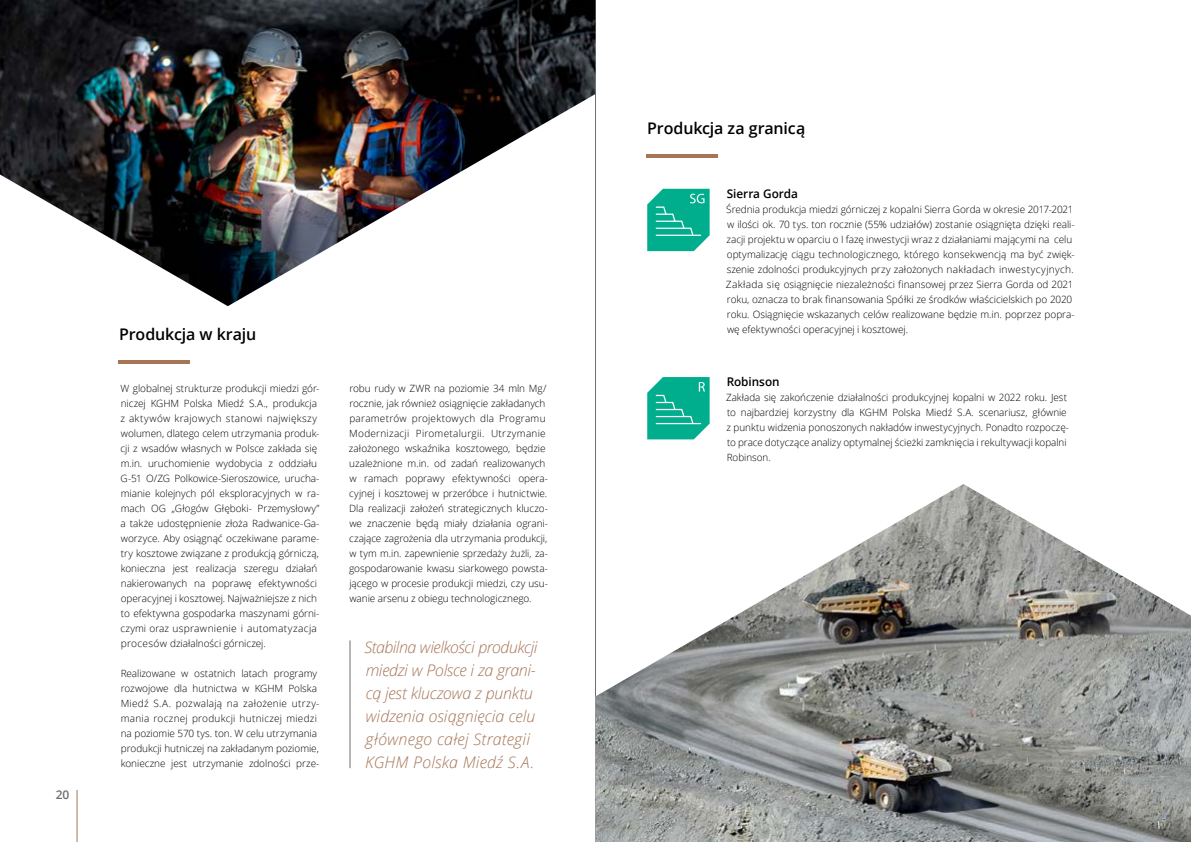
<style>
.page{position:relative;width:1191px;height:842px;background:#fff}
.page>*{position:absolute;margin:0;border:0;box-sizing:border-box;transform-origin:0 0}
.t1{font:italic 300 16px/23px "Open Sans";letter-spacing:-.01em;color:#a67556}
.t2{font:600 16px "Open Sans";letter-spacing:-.01em;color:#000}
.t3{font:600 12px "Open Sans";letter-spacing:-.005em;color:#000}
.t4{font:600 12px "Open Sans";color:#6d6e71}
.t5{font:300 10px/15px "Open Sans";letter-spacing:-.005em;color:#000}
</style>
<div class="page">
<hr style="left:77px;top:790px;width:1px;height:52px;background:#a67556">
<hr style="left:595px;top:0;width:1px;height:842px;background:#6d6e71">
<hr style="left:118px;top:360px;width:72px;height:3px;background:#a67556">
<hr style="left:349px;top:640px;width:1px;height:128px;background:#6d6e71">
<img style="left:0;top:0;width:595px;height:306px">
<hr style="left:646px;top:154px;width:72px;height:4px;background:#a67556">
<svg style="left:647px;top:189px;width:62px;height:62px;background:#20b89c"></svg>
<img style="left:595px;top:484px;width:596px;height:358px">
<svg style="left:647px;top:377px;width:62px;height:62px;background:#1fb89b"></svg>
<p class="t4" style="left:56px;top:786px;width:15px">20</p>
<h1 class="t2" style="left:119px;top:323px;width:139px">Produkcja w kraju</h1>
<p class="t5" style="left:120px;top:381px;width:201px">W globalnej strukturze produkcji miedzi gór&shy;niczej KGHM Polska Miedź S.A., produkcja z aktywów krajowych stanowi największy wolumen, dlatego celem utrzymania produk&shy;cji z wsadów własnych w Polsce zakłada się m.in. uruchomienie wydobycia z oddziału G-51 O/ZG Polkowice-Sieroszowice, urucha&shy;mianie kolejnych pól eksploracyjnych w ra&shy;mach OG „Głogów Głęboki- Przemysłowy” a także udostępnienie złoża Radwanice-Ga&shy;worzyce. Aby osiągnąć oczekiwane parame&shy;try kosztowe związane z produkcją górniczą, konieczna jest realizacja szeregu działań nakierowanych na poprawę efektywności operacyjnej i kosztowej. Najważniejsze z nich to efektywna gospodarka maszynami górni&shy;czymi oraz usprawnienie i automatyzacja procesów działalności górniczej.</p>
<p class="t5" style="left:121px;top:666px;width:200px">Realizowane w ostatnich latach programy rozwojowe dla hutnictwa w KGHM Polska Miedź S.A. pozwalają na założenie utrzy&shy;mania rocznej produkcji hutniczej miedzi na poziomie 570 tys. ton. W celu utrzymania produkcji hutniczej na zakładanym poziomie, konieczne jest utrzymanie zdolności prze-</p>
<p class="t5" style="left:349px;top:381px;width:201px">robu rudy w ZWR na poziomie 34 mln Mg/ rocznie, jak również osiągnięcie zakładanych parametrów projektowych dla Programu Modernizacji Pirometalurgii. Utrzymanie założonego wskaźnika kosztowego, będzie uzależnione m.in. od zadań realizowanych w ramach poprawy efektywności opera&shy;cyjnej i kosztowej w przeróbce i hutnictwie.<br>Dla realizacji założeń strategicznych kluczo&shy;we znaczenie będą miały działania ograni&shy;czające zagrożenia dla utrzymania produkcji, w tym m.in. zapewnienie sprzedaży żużli, za&shy;gospodarowanie kwasu siarkowego powsta&shy;jącego w procesie produkcji miedzi, czy usu&shy;wanie arsenu z obiegu technologicznego.</p>
<h1 class="t1" style="left:364px;top:635px;width:175px">Stabilna wielkości produkcji miedzi w Polsce i za grani&shy;cą jest kluczowa z punktu widzenia osiągnięcia celu głównego całej Strategii<br>KGHM Polska Miedź S.A.</h1>
<h1 class="t2" style="left:647px;top:117px;width:160px">Produkcja za granicą</h1>
<p class="t3" style="left:727px;top:185px;width:73px">Sierra Gorda</p>
<p class="t5" style="left:726px;top:202px;width:350px">Średnia produkcja miedzi górniczej z kopalni Sierra Gorda w okresie 2017-2021 w ilości ok. 70 tys. ton rocznie (55% udziałów) zostanie osiągnięta dzięki reali&shy;zacji projektu w oparciu o I fazę inwestycji wraz z działaniami mającymi na celu optymalizację ciągu technologicznego, którego konsekwencją ma być zwięk&shy;szenie zdolności produkcyjnych przy założonych nakładach inwestycyjnych.<br>Zakłada się osiągnięcie niezależności finansowej przez Sierra Gorda od 2021 roku, oznacza to brak finansowania Spółki ze środków właścicielskich po 2020 roku. Osiągnięcie wskazanych celów realizowane będzie m.in. poprzez popra&shy;wę efektywności operacyjnej i kosztowej.</p>
<p class="t3" style="left:726px;top:374px;width:54px">Robinson</p>
<p class="t5" style="left:726px;top:390px;width:344px">Zakłada się zakończenie działalności produkcyjnej kopalni w 2022 roku. Jest to najbardziej korzystny dla KGHM Polska Miedź S.A. scenariusz, głównie z punktu widzenia ponoszonych nakładów inwestycyjnych. Ponadto rozpoczę&shy;to prace dotyczące analizy optymalnej ścieżki zamknięcia i rekultywacji kopalni Robinson.</p>
</div>
